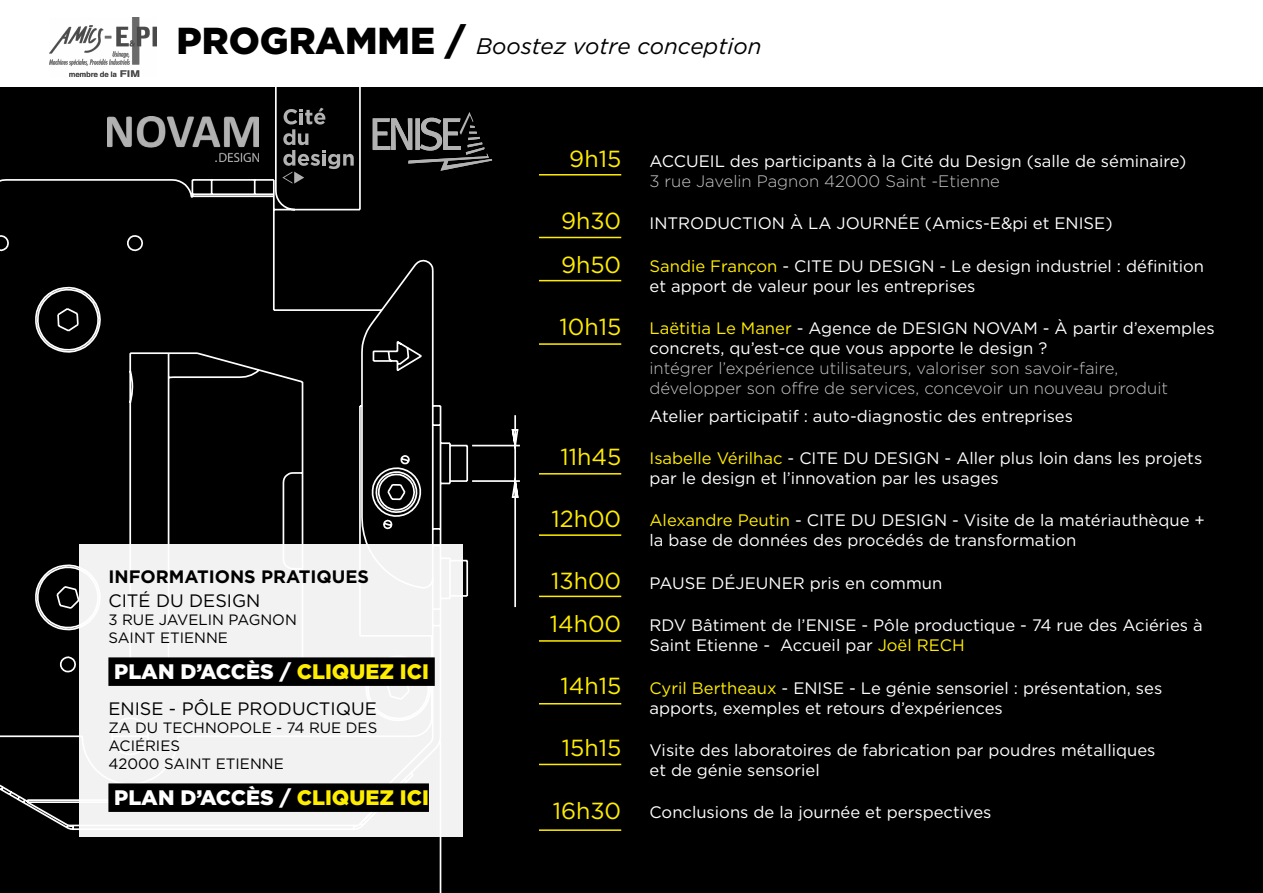
<style>
.page{position:relative;width:1263px;height:893px;background:#fff}
.page>*{position:absolute;margin:0;border:0;box-sizing:border-box;transform-origin:0 0}
.t1{font:23.25px/43.2px "Gotham";color:#ffed00}
.t2{font:italic 22.5px "Gotham";color:#000}
.t3{font:900 21px "Gotham";color:#fff}
.t4{font:18px "Gotham";color:#000}
.t5{font:700 18px "Gotham";color:#000}
.t6{font:16.65px/20px "Gotham";color:#fff}
.t7{font:300 16.65px/20px "Gotham";color:#c6c7c8}
.t8{font:15px/18px "Gotham";color:#000}
.s1{font-weight:900;font-style:normal;font-size:37.5px}
.s2{color:#ffed00}
</style>
<div class="page">
<div style="left:0;top:87px;width:1263px;height:806px;background:#000"></div>
<svg style="left:0;top:17px;width:520px;height:876px"></svg>
<svg style="left:282px;top:108px;width:72px;height:76px"></svg>
<img style="left:108px;top:116px;width:150px;height:45px">
<svg style="left:373px;top:112px;width:119px;height:59px"></svg>
<div style="left:79px;top:544px;width:384px;height:293px;background:#f2f2f2"></div>
<div style="left:108px;top:657px;width:327px;height:29px;background:#000"></div>
<div style="left:108px;top:783px;width:321px;height:29px;background:#000"></div>
<hr style="left:539px;top:174px;width:82px;height:2px;background:#ffed00">
<hr style="left:539px;top:237px;width:82px;height:1px;background:#ffed00">
<hr style="left:539px;top:280px;width:82px;height:1px;background:#ffed00">
<hr style="left:539px;top:343px;width:82px;height:2px;background:#ffed00">
<hr style="left:539px;top:473px;width:82px;height:2px;background:#ffed00">
<hr style="left:539px;top:534px;width:82px;height:2px;background:#ffed00">
<hr style="left:539px;top:596px;width:82px;height:1px;background:#ffed00">
<hr style="left:539px;top:640px;width:82px;height:2px;background:#ffed00">
<hr style="left:539px;top:703px;width:82px;height:1px;background:#ffed00">
<hr style="left:539px;top:764px;width:82px;height:1px;background:#ffed00">
<hr style="left:539px;top:829px;width:82px;height:2px;background:#ffed00">
<img style="left:50px;top:18px;width:107px;height:58px">
<h2 class="t2" style="left:177px;top:32px;width:586px"><span class="s1">PROGRAMME /</span> Boostez votre conception</h2>
<p class="t5" style="left:108px;top:565px;width:262px">INFORMATIONS PRATIQUES</p>
<p class="t4" style="left:108px;top:589px;width:154px">CITÉ DU DESIGN</p>
<p class="t8" style="left:108px;top:610px;width:190px">3 RUE JAVELIN PAGNON<br>SAINT ETIENNE</p>
<p class="t3" style="left:114px;top:657px;width:316px">PLAN D’ACCÈS / <span class="s2">CLIQUEZ ICI</span></p>
<p class="t4" style="left:108px;top:697px;width:270px">ENISE - PÔLE PRODUCTIQUE</p>
<p class="t8" style="left:108px;top:718px;width:270px">ZA DU TECHNOPOLE - 74 RUE DES<br>ACIÉRIES<br>42000 SAINT ETIENNE</p>
<p class="t3" style="left:114px;top:783px;width:316px">PLAN D’ACCÈS / <span class="s2">CLIQUEZ ICI</span></p>
<h1 class="t1" style="left:569px;top:137px;width:53px">9h15</h1>
<h1 class="t1" style="left:561px;top:199px;width:62px">9h30<br>9h50</h1>
<h1 class="t1" style="left:559px;top:305px;width:63px">10h15</h1>
<h1 class="t1" style="left:560px;top:434px;width:62px">11h45</h1>
<h1 class="t1" style="left:551px;top:497px;width:71px">12h00</h1>
<h1 class="t1" style="left:550px;top:559px;width:73px;line-height:42.6px">13h00<br>14h00</h1>
<h1 class="t1" style="left:560px;top:664px;width:62px">14h15</h1>
<h1 class="t1" style="left:562px;top:725px;width:61px">15h15</h1>
<h1 class="t1" style="left:553px;top:789px;width:70px">16h30</h1>
<p class="t6" style="left:649px;top:151px;width:538px">ACCUEIL des participants à la Cité du Design (salle de séminaire)</p>
<p class="t7" style="left:649px;top:171px;width:352px">3 rue Javelin Pagnon 42000 Saint -Etienne</p>
<p class="t6" style="left:649px;top:213px;width:464px">INTRODUCTION À LA JOURNÉE (Amics-E&amp;pi et ENISE)</p>
<p class="t6" style="left:649px;top:256px;width:556px"><span class="s2">Sandie Françon</span> - CITE DU DESIGN - Le design industriel : définition et apport de valeur pour les entreprises</p>
<p class="t6" style="left:649px;top:318px;width:567px"><span class="s2">Laëtitia Le Maner</span> - Agence de DESIGN NOVAM - À partir d’exemples concrets, qu’est-ce que vous apporte le design ?</p>
<p class="t7" style="left:649px;top:358px;width:520px">intégrer l’expérience utilisateurs, valoriser son savoir-faire, développer son offre de services, concevoir un nouveau produit</p>
<p class="t6" style="left:649px;top:405px;width:425px">Atelier participatif : auto-diagnostic des entreprises</p>
<p class="t6" style="left:649px;top:448px;width:554px"><span class="s2">Isabelle Vérilhac</span> - CITE DU DESIGN - Aller plus loin dans les projets par le design et l’innovation par les usages</p>
<p class="t6" style="left:649px;top:510px;width:557px"><span class="s2">Alexandre Peutin</span> - CITE DU DESIGN - Visite de la matériauthèque + la base de données des procédés de transformation</p>
<p class="t6" style="left:649px;top:572px;width:294px">PAUSE DÉJEUNER pris en commun</p>
<p class="t6" style="left:649px;top:615px;width:555px">RDV Bâtiment de l’ENISE - Pôle productique - 74 rue des Aciéries à<br>Saint Etienne - Accueil par <span class="s2">Joël RECH</span></p>
<p class="t6" style="left:649px;top:677px;width:514px"><span class="s2">Cyril Bertheaux</span> - ENISE - Le génie sensoriel : présentation, ses apports, exemples et retours d’expériences</p>
<p class="t6" style="left:649px;top:740px;width:507px">Visite des laboratoires de fabrication par poudres métalliques et de génie sensoriel</p>
<p class="t6" style="left:649px;top:802px;width:343px">Conclusions de la journée et perspectives</p>
</div>
